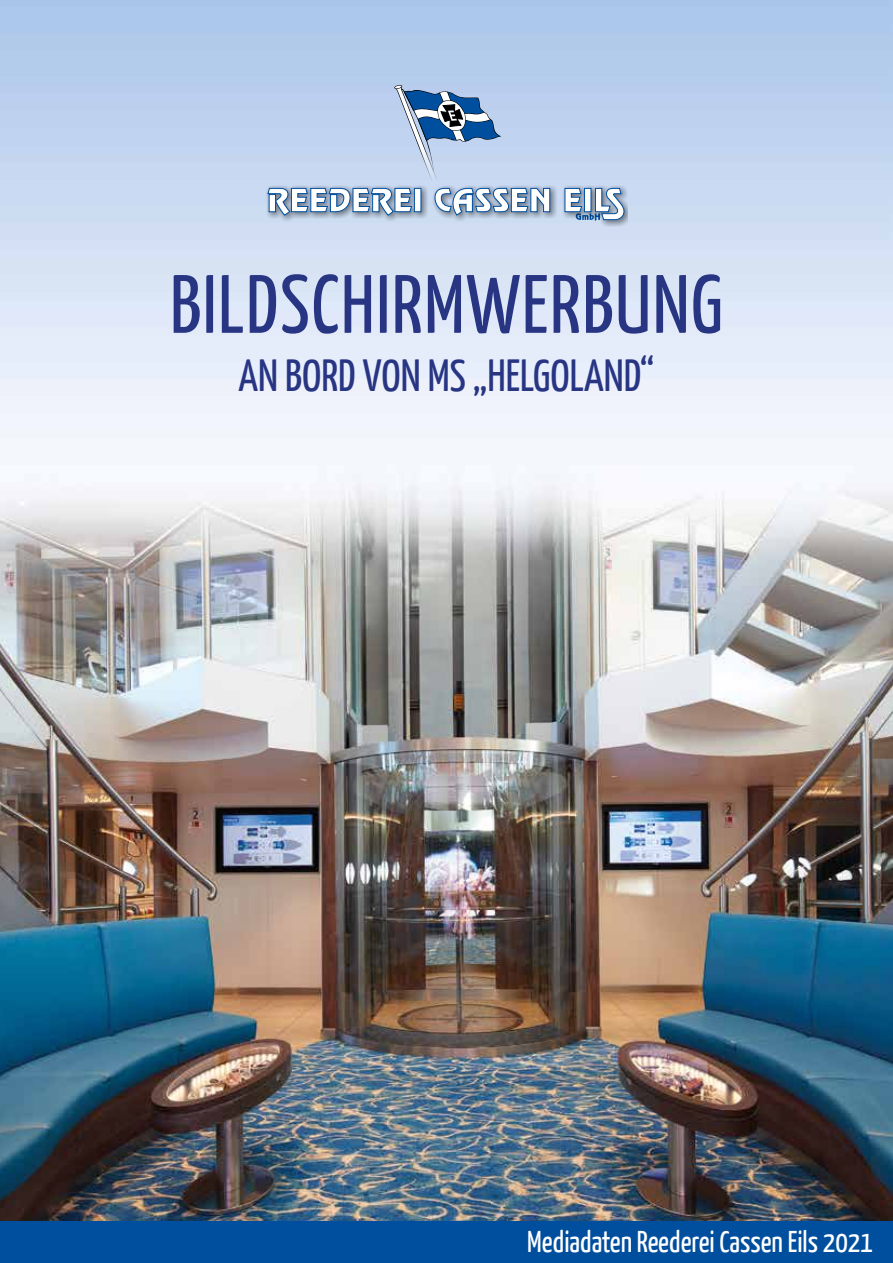
<style>
.page{position:relative;width:893px;height:1263px;background:#fff}
.page>*{position:absolute;margin:0;border:0;box-sizing:border-box;transform-origin:0 0}
.t1{font:82.5px "Yanone Kaffeesatz";letter-spacing:.02em;color:#283583}
.t2{font:45px "Yanone Kaffeesatz";color:#283583}
.t3{font:30px "Yanone Kaffeesatz";color:#fff}
</style>
<div class="page">
<img style="left:0;top:0;width:893px;height:1221px">
<div style="left:0;top:1221px;width:893px;height:42px;background:#004f9f"></div>
<svg style="left:265px;top:185px;width:363px;height:42px;background:#c3d2e7"></svg>
<svg style="left:565px;top:188px;width:59px;height:33px"></svg>
<svg style="left:268px;top:85px;width:282px;height:130px;background:#afc4e0"></svg>
<h1 class="t1" style="left:170px;top:254px;width:554px">BILDSCHIRMWERBUNG</h1>
<h2 class="t2" style="left:239px;top:348px;width:417px">AN BORD VON MS „HELGOLAND“</h2>
<p class="t3" style="left:527px;top:1223px;width:347px">Mediadaten Reederei Cassen Eils 2021</p>
</div>
